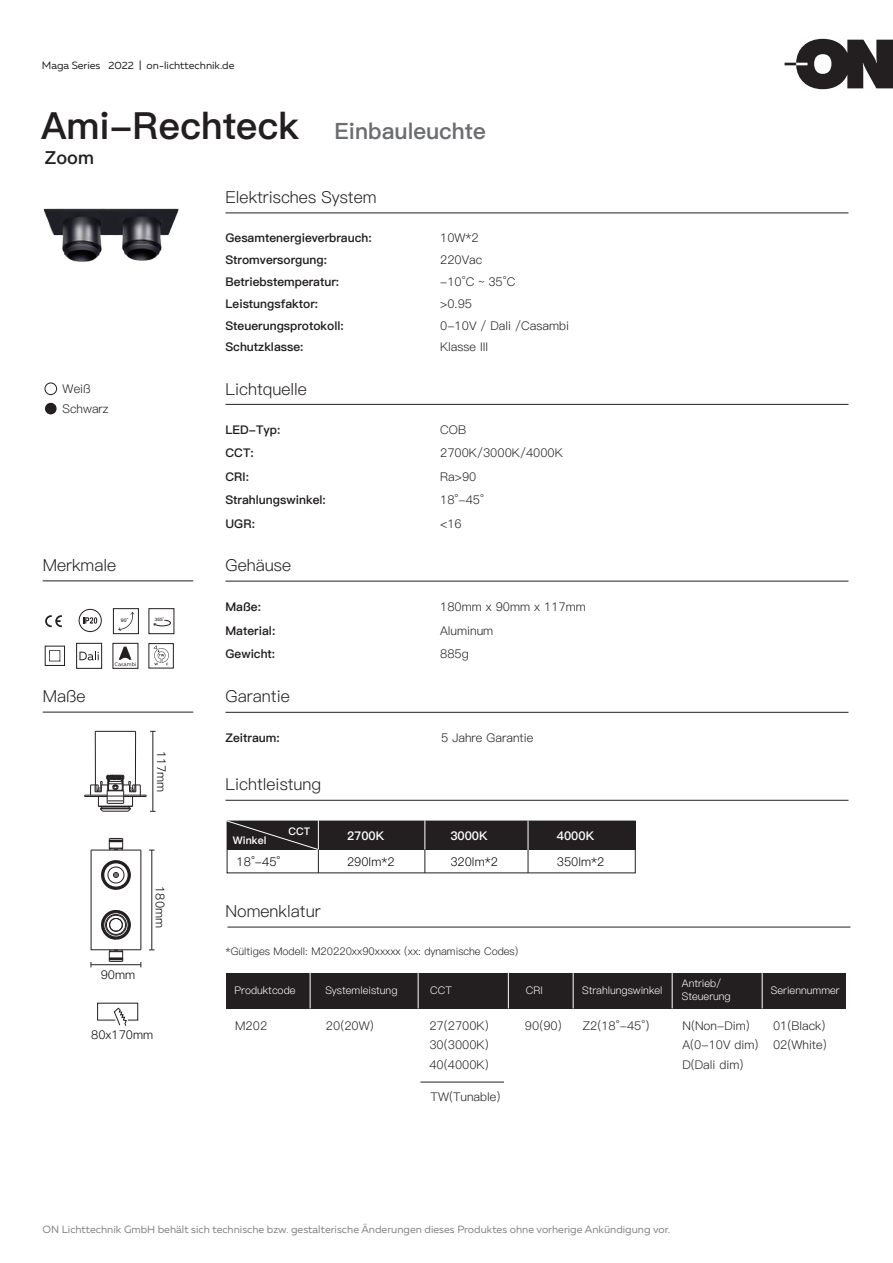
<style>
.page{position:relative;width:893px;height:1263px;background:#fff}
.page>*{position:absolute;margin:0;border:0;box-sizing:border-box;transform-origin:0 0}
.t1{font:37.5px "Ping Fang SC Heavy";color:#231f20}
.t2{font:22.5px "Ping Fang SC Heavy";color:#6c6d70}
.t3{font:18px "Ping Fang SC Heavy";color:#231f20}
.t4{font:16.5px "Ping Fang SC Regular";color:#231f20}
.t5{font:12px/23.4px "Ping Fang SC Regular";color:#231f20}
.t6{font:12px/23.4px "Ping Fang SC Heavy";color:#231f20}
.t7{font:12px "Ping Fang SC Regular";color:#030303}
.t8{font:12px "Ping Fang SC Heavy";color:#fff}
.t9{font:10.5px "Muller";color:#808285}
.t10{font:10.5px/12.6px "Ping Fang SC Regular";color:#fff}
.t11{font:10.5px "Ping Fang SC Regular";color:#231f20}
.t12{font:10.5px "Muller";color:#231f20}
.t13{font:10.5px "Ping Fang SC Heavy";color:#fff}
.t14{font:4.8px "Ping Fang SC Bold";color:#231f20}
.t15{font:4.35px "Ping Fang SC Bold";color:#231f20}
</style>
<div class="page">
<hr style="left:225px;top:213px;width:623px;height:1px;background:#231f20">
<hr style="left:225px;top:404px;width:623px;height:1px;background:#231f20">
<hr style="left:225px;top:581px;width:623px;height:1px;background:#231f20">
<hr style="left:225px;top:712px;width:623px;height:1px;background:#231f20">
<hr style="left:225px;top:800px;width:623px;height:1px;background:#231f20">
<hr style="left:227px;top:927px;width:623px;height:1px;background:#231f20">
<hr style="left:43px;top:581px;width:150px;height:1px;background:#231f20">
<hr style="left:43px;top:712px;width:150px;height:1px;background:#231f20">
<svg style="left:784px;top:39px;width:109px;height:50px"></svg>
<div style="left:227px;top:821px;width:408px;height:28px;background:#231f20"></div>
<div style="left:227px;top:821px;width:408px;height:52px;border:1px solid #231f20"></div>
<svg style="left:425px;top:820px;width:1px;height:53px"></svg>
<svg style="left:528px;top:821px;width:1px;height:52px"></svg>
<svg style="left:226px;top:820px;width:93px;height:53px"></svg>
<svg style="left:97px;top:1003px;width:41px;height:23px"></svg>
<hr style="left:153px;top:731px;width:1px;height:80px;background:#231f20">
<hr style="left:95px;top:732px;width:1px;height:53px;background:#231f20">
<hr style="left:135px;top:732px;width:1px;height:53px;background:#231f20">
<hr style="left:96px;top:731px;width:39px;height:1px;background:#231f20">
<svg style="left:84px;top:775px;width:72px;height:37px"></svg>
<hr style="left:152px;top:850px;width:1px;height:100px;background:#231f20">
<svg style="left:91px;top:838px;width:51px;height:129px"></svg>
<img style="left:43px;top:208px;width:136px;height:54px">
<div style="left:45px;top:383px;width:12px;height:12px;border:1px solid #231f20;border-radius:50%"></div>
<div style="left:45px;top:403px;width:12px;height:11px;background:#231f20;border-radius:50%"></div>
<div style="left:226px;top:973px;width:620px;height:35px;background:#231f20"></div>
<hr style="left:310px;top:973px;width:1px;height:35px;background:#fff">
<hr style="left:418px;top:973px;width:1px;height:35px;background:#fff">
<hr style="left:508px;top:973px;width:1px;height:35px;background:#fff">
<hr style="left:573px;top:973px;width:1px;height:35px;background:#fff">
<hr style="left:672px;top:973px;width:1px;height:35px;background:#fff">
<hr style="left:762px;top:973px;width:1px;height:35px;background:#fff">
<svg style="left:45px;top:615px;width:17px;height:12px"></svg>
<svg style="left:83px;top:617px;width:14px;height:7px"></svg>
<div style="left:79px;top:609px;width:23px;height:23px;border:1px solid #231f20;border-radius:50%"></div>
<svg style="left:49px;top:650px;width:11px;height:11px"></svg>
<div style="left:45px;top:646px;width:20px;height:20px;border:1px solid #231f20"></div>
<div style="left:113px;top:608px;width:26px;height:26px;border:1px solid #231f20"></div>
<svg style="left:118px;top:612px;width:17px;height:19px"></svg>
<div style="left:149px;top:608px;width:25px;height:26px;border:1px solid #231f20"></div>
<svg style="left:153px;top:619px;width:18px;height:8px"></svg>
<svg style="left:115px;top:647px;width:21px;height:19px"></svg>
<div style="left:76px;top:643px;width:26px;height:25px;border:1px solid #231f20"></div>
<svg style="left:79px;top:651px;width:20px;height:9px"></svg>
<hr style="left:420px;top:1082px;width:84px;height:1px;background:#231f20">
<div style="left:149px;top:643px;width:25px;height:25px;border:1px solid #231f20"></div>
<svg style="left:154px;top:646px;width:15px;height:19px"></svg>
<p class="t12" style="left:42px;top:58px;width:194px">Maga Series 2022 | on-lichttechnik.de</p>
<h1 class="t1" style="left:41px;top:103px;width:260px">Ami-Rechteck</h1>
<h3 class="t3" style="left:45px;top:146px;width:51px">Zoom</h3>
<h2 class="t2" style="left:334px;top:117px;width:153px">Einbauleuchte</h2>
<p class="t5" style="left:63px;top:379px;width:48px;line-height:19.8px">Weiß<br>Schwarz</p>
<h3 class="t4" style="left:43px;top:555px;width:75px">Merkmale</h3>
<h3 class="t4" style="left:43px;top:687px;width:44px">Maße</h3>
<p class="t14" style="left:121px;top:617px;width:9px">90°</p>
<p class="t15" style="left:155px;top:617px;width:11px">355°</p>
<p class="t7" style="left:169px;top:751px;width:43px;rotate:90deg">117mm</p>
<p class="t7" style="left:101px;top:967px;width:36px">90mm</p>
<p class="t7" style="left:167px;top:886px;width:43px;rotate:90deg">180mm</p>
<p class="t7" style="left:91px;top:1027px;width:64px">80x170mm</p>
<h3 class="t4" style="left:225px;top:188px;width:153px">Elektrisches System</h3>
<p class="t6" style="left:225px;top:227px;width:148px;line-height:21.9px">Gesamtenergieverbrauch:<br>Stromversorgung:<br>Betriebstemperatur:<br>Leistungsfaktor:<br>Steuerungsprotokoll:<br>Schutzklasse:</p>
<h3 class="t4" style="left:225px;top:379px;width:83px">Lichtquelle</h3>
<p class="t6" style="left:225px;top:418px;width:102px">LED-Typ:<br>CCT:<br>CRI:<br>Strahlungswinkel:<br>UGR:</p>
<h3 class="t4" style="left:225px;top:555px;width:67px">Gehäuse</h3>
<p class="t5" style="left:440px;top:227px;width:130px;line-height:21.9px">10W*2<br>220Vac<br>-10°C ~ 35°C<br>&gt;0.95<br>0-10V / Dali /Casambi<br>Klasse III</p>
<p class="t5" style="left:440px;top:418px;width:124px">COB<br>2700K/3000K/4000K<br>Ra&gt;90<br>18°-45°<br>&lt;16</p>
<p class="t6" style="left:225px;top:595px;width:51px">Maße:<br>Material:<br>Gewicht:</p>
<p class="t5" style="left:440px;top:595px;width:147px">180mm x 90mm x 117mm<br>Aluminum<br>885g</p>
<h3 class="t4" style="left:225px;top:686px;width:66px">Garantie</h3>
<p class="t6" style="left:225px;top:726px;width:56px">Zeitraum:</p>
<p class="t5" style="left:441px;top:726px;width:94px">5 Jahre Garantie</p>
<h3 class="t4" style="left:225px;top:774px;width:97px">Lichtleistung</h3>
<p class="t13" style="left:289px;top:825px;width:23px">CCT</p>
<p class="t8" style="left:450px;top:829px;width:39px">3000K</p>
<p class="t7" style="left:347px;top:855px;width:49px">290lm*2</p>
<p class="t7" style="left:450px;top:855px;width:49px">320lm*2</p>
<p class="t8" style="left:347px;top:829px;width:39px">2700K</p>
<p class="t8" style="left:557px;top:829px;width:39px">4000K</p>
<p class="t13" style="left:233px;top:834px;width:35px">Winkel</p>
<p class="t7" style="left:237px;top:855px;width:45px">18°-45°</p>
<p class="t7" style="left:557px;top:855px;width:49px">350lm*2</p>
<h3 class="t4" style="left:225px;top:901px;width:97px">Nomenklatur</h3>
<p class="t11" style="left:225px;top:945px;width:294px">*Gültiges Modell: M20220xx90xxxxx (xx: dynamische Codes)</p>
<p class="t10" style="left:235px;top:984px;width:62px">Produktcode</p>
<p class="t10" style="left:325px;top:984px;width:74px">Systemleistung</p>
<p class="t10" style="left:430px;top:984px;width:23px">CCT</p>
<p class="t10" style="left:526px;top:984px;width:18px">CRI</p>
<p class="t10" style="left:582px;top:984px;width:82px">Strahlungswinkel</p>
<p class="t10" style="left:682px;top:977px;width:50px">Antrieb/<br>Steuerung</p>
<p class="t10" style="left:771px;top:984px;width:70px">Seriennummer</p>
<p class="t5" style="left:235px;top:1014px;width:34px">M202</p>
<p class="t5" style="left:326px;top:1014px;width:49px">20(20W)</p>
<p class="t5" style="left:525px;top:1014px;width:38px">90(90)</p>
<p class="t5" style="left:583px;top:1014px;width:68px">Z2(18°-45°)</p>
<p class="t5" style="left:773px;top:1016px;width:55px;line-height:19px">01(Black)<br>02(White)</p>
<p class="t5" style="left:682px;top:1016px;width:78px;line-height:19px">N(Non-Dim)<br>A(0-10V dim)</p>
<p class="t5" style="left:682px;top:1053px;width:62px">D(Dali dim)</p>
<p class="t5" style="left:429px;top:1016px;width:61px;line-height:19px">27(2700K)<br>30(3000K)</p>
<p class="t5" style="left:429px;top:1053px;width:61px">40(4000K)</p>
<p class="t5" style="left:431px;top:1085px;width:71px">TW(Tunable)</p>
<p class="t9" style="left:43px;top:1223px;width:629px">ON Lichttechnik GmbH behält sich technische bzw. gestalterische Änderungen dieses Produktes ohne vorherige Ankündigung vor.</p>
</div>
